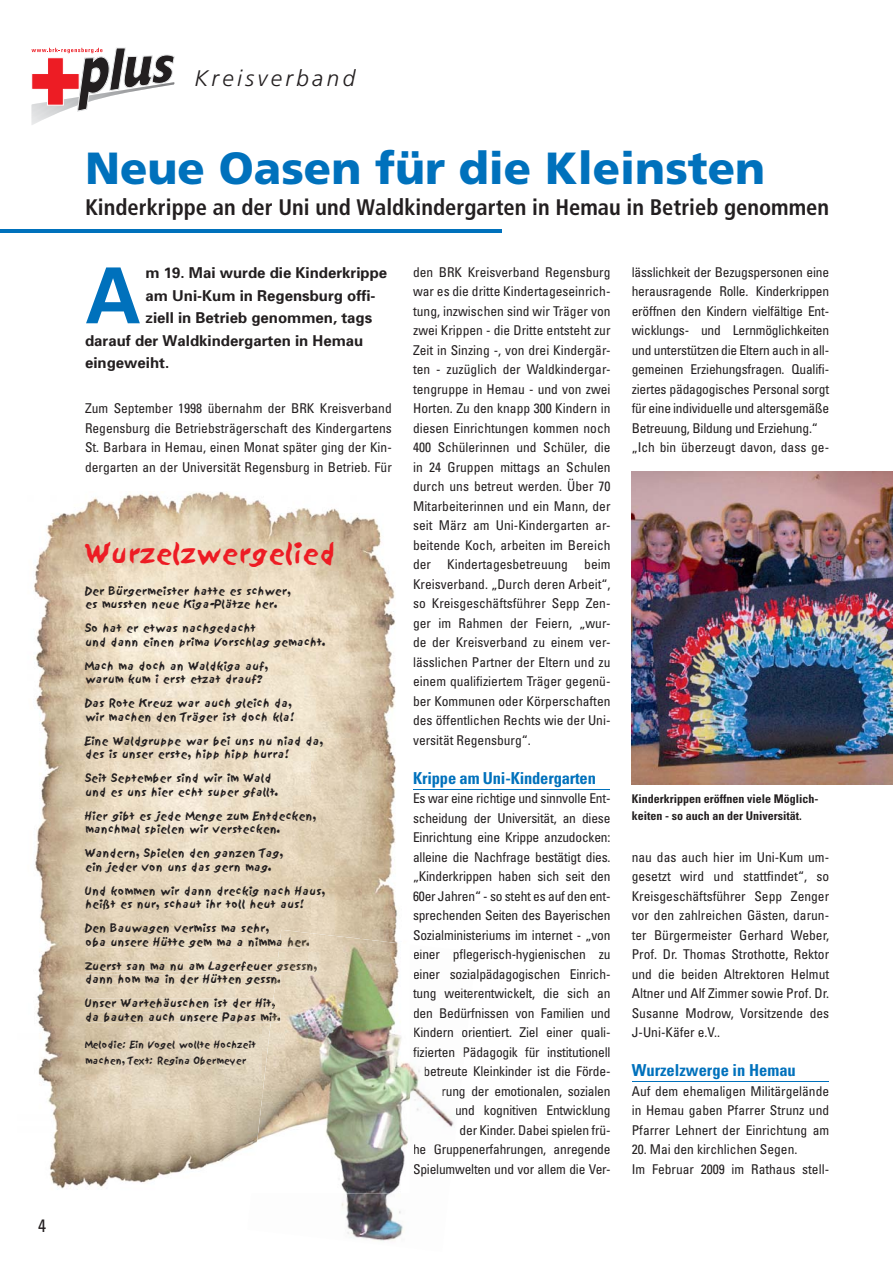
<style>
.page{position:relative;width:893px;height:1263px;background:#fff}
.page>*{position:absolute;margin:0;border:0;box-sizing:border-box;transform-origin:0 0}
.t1{font:700 77.4px "Univers";color:#0071bc}
.t2{font:900 45px "Frutiger";color:#0071bc}
.t3{font:25.5px "Sand";color:#ed1c24}
.t4{font:700 condensed 22.5px "Frutiger";color:#231f20}
.t5{font:italic 300 22.5px "Frutiger";letter-spacing:.15em;color:#231f20}
.t6{font:condensed 18px "Univers";color:#231f20}
.t7{font:700 condensed 16.5px "Univers";letter-spacing:-.01em;color:#0071bc}
.t8{font:700 15px "Univers";color:#231f20}
.t9{font:condensed 13.5px/19.5px "Univers";letter-spacing:-.015em;color:#231f20;text-align:justify}
.t10{font:700 condensed 12px/16.5px "Univers";color:#231f20}
.t11{font:10.5px/13.5px "Sand";color:#231f20}
.t12{font:9px/16.5px "Sand";color:#231f20}
.s1{color:#18120b}
.s2{color:#161006}
.s3{color:#1a140e}
.s4{color:#1a150f}
.s5{color:#1c1610}
.s6{color:#1b150e}
.s7{color:#1a140c}
.s8{color:#1a130c}
</style>
<div class="page">
<hr style="left:413px;top:789px;width:197px;height:1px;background:#0071bc">
<hr style="left:632px;top:1081px;width:196px;height:1px;background:#0071bc">
<hr style="left:0;top:230px;width:501px;height:2px;background:#0071bc">
<img style="left:632px;top:472px;width:261px;height:312px">
<img style="left:34px;top:492px;width:327px;height:247px">
<img style="left:361px;top:518px;width:37px;height:412px">
<img style="left:35px;top:739px;width:277px;height:289px">
<img style="left:312px;top:739px;width:49px;height:191px">
<img style="left:38px;top:1028px;width:209px;height:162px">
<img style="left:86px;top:937px;width:165px;height:10px">
<img style="left:85px;top:961px;width:162px;height:11px">
<img style="left:86px;top:974px;width:161px;height:11px">
<img style="left:85px;top:999px;width:162px;height:10px">
<img style="left:86px;top:1012px;width:161px;height:11px">
<img style="left:247px;top:944px;width:208px;height:297px">
<img style="left:414px;top:950px;width:41px;height:12px">
<img style="left:414px;top:969px;width:41px;height:12px">
<img style="left:413px;top:989px;width:42px;height:12px">
<img style="left:414px;top:1008px;width:41px;height:10px">
<img style="left:414px;top:1028px;width:41px;height:12px">
<img style="left:413px;top:1047px;width:42px;height:12px">
<img style="left:425px;top:1067px;width:30px;height:9px">
<img style="left:443px;top:1086px;width:12px;height:12px">
<img style="left:414px;top:1144px;width:40px;height:13px">
<img style="left:414px;top:1164px;width:38px;height:12px">
<img style="left:251px;top:930px;width:159px;height:263px">
<img style="left:276px;top:961px;width:41px;height:11px">
<svg style="left:275px;top:974px;width:5px;height:11px"></svg>
<svg style="left:271px;top:999px;width:9px;height:24px"></svg>
<svg style="left:31px;top:47px;width:144px;height:78px"></svg>
<h3 class="t6" style="left:38px;top:1219px;width:9px">4</h3>
<h3 class="t5" style="left:194px;top:69px;width:162px">Kreisverband</h3>
<h2 class="t2" style="left:85px;top:150px;width:682px">Neue Oasen für die Kleinsten</h2>
<h3 class="t4" style="left:85px;top:198px;width:746px">Kinderkrippe an der Uni und Waldkindergarten in Hemau in Betrieb genommen</h3>
<h1 class="t1" style="left:85px;top:267px;width:57px">A</h1>
<p class="t8" style="left:146px;top:267px;width:243px">m 19. Mai wurde die Kinderkrippe</p>
<p class="t8" style="left:146px;top:290px;width:232px">am Uni-Kum in Regensburg offi-</p>
<p class="t8" style="left:146px;top:312px;width:228px">ziell in Betrieb genommen, tags</p>
<p class="t8" style="left:85px;top:335px;width:280px">darauf der Waldkindergarten in Hemau</p>
<p class="t8" style="left:85px;top:357px;width:86px">eingeweiht.</p>
<p class="t9" style="left:85px;top:400px;width:308px">Zum September 1998 übernahm der BRK Kreisverband Regensburg die Betriebsträgerschaft des Kindergartens St. Barbara in Hemau, einen Monat später ging der Kin&shy;dergarten an der Universität Regensburg in Betrieb. Für</p>
<h3 class="t3" style="left:85px;top:538px;width:252px">Wurzelzwergelied</h3>
<p class="t11" style="left:85px;top:584px;width:207px">Der Bürgermeister hatte es schwer, es mussten neue Kiga-Plätze her.</p>
<p class="t11" style="left:85px;top:622px;width:242px">So hat er etwas nachgedacht<br>und dann einen prima Vorschlag gemacht.</p>
<p class="t11" style="left:85px;top:659px;width:184px">Mach ma doch an Waldkiga auf, warum kum i erst etzat drauf?</p>
<p class="t11" style="left:85px;top:697px;width:212px">Das Rote Kreuz war auch gleich da, wir machen den Träger ist doch kla!</p>
<p class="t11" style="left:85px;top:734px;width:240px">Eine Waldgruppe war bei uns nu niad da, des is unser erste, hipp hipp hurra!</p>
<p class="t11" style="left:85px;top:772px;width:195px">Seit September sind wir im Wald und es uns hier echt super gfallt.</p>
<p class="t11" style="left:85px;top:809px;width:233px">Hier gibt es jede Menge zum Entdecken, manchmal spielen wir verstecken.</p>
<p class="t11" style="left:85px;top:847px;width:199px">Wandern, Spielen den ganzen Tag, ein jeder von uns das gern mag.</p>
<p class="t11" style="left:85px;top:884px;width:241px">Und kommen wir dann dreckig nach Haus, heißt es nur, schaut ihr toll heut aus!</p>
<p class="t11" style="left:85px;top:922px;width:226px">Den Bauwagen vermiss ma sehr,<br>oba unsere Hütte gem ma a nimm<span class="s1">a h</span><span class="s2">er.</span></p>
<p class="t11" style="left:85px;top:959px;width:233px">Zuerst san ma nu am Lagerfeuer <span class="s3">gs</span><span class="s1">ess</span><span class="s4">n, </span>dann hom ma in der Hütten gess<span class="s5">n.</span></p>
<p class="t11" style="left:85px;top:997px;width:197px">Unser Wartehäuschen ist der Hit<span class="s6">, </span>da bauten auch unsere Papas m<span class="s7">i</span><span class="s8">t.</span></p>
<p class="t12" style="left:85px;top:1036px;width:172px">Melodie: Ein Vogel wollte Hochzeit machen, Text: Regina Obermeyer</p>
<p class="t9" style="left:413px;top:263px;width:199px">den BRK Kreisverband Regensburg war es die dritte Kindertageseinrich&shy;tung, inzwischen sind wir Träger von zwei Krippen - die Dritte entsteht zur Zeit in Sinzing -, von drei Kindergär&shy;ten - zuzüglich der Waldkindergar&shy;tengruppe in Hemau - und von zwei Horten. Zu den knapp 300 Kindern in diesen Einrichtungen kommen noch 400 Schülerinnen und Schüler, die in 24 Gruppen mittags an Schulen durch uns betreut werden. Über 70<br>Mitarbeiterinnen und ein Mann, der seit März am Uni-Kindergarten ar&shy;beitende Koch, arbeiten im Bereich der Kindertagesbetreuung beim Kreisverband. „Durch deren Arbeit“, so Kreisgeschäftsführer Sepp Zen&shy;ger im Rahmen der Feiern, „wur&shy;de der Kreisverband zu einem ver&shy;lässlichen Partner der Eltern und zu einem qualifiziertem Träger gegenü&shy;ber Kommunen oder Körperschaften des öffentlichen Rechts wie der Uni&shy;versität Regensburg“.</p>
<p class="t7" style="left:413px;top:772px;width:184px">Krippe am Uni-Kindergarten</p>
<p class="t9" style="left:413px;top:790px;width:199px;text-align:right">Es war eine richtige und sinnvolle Ent&shy;scheidung der Universität, an diese Einrichtung eine Krippe anzudocken: alleine die Nachfrage bestätigt dies. „Kinderkrippen haben sich seit den 60er Jahren“ - so steht es auf den ent&shy;sprechenden Seiten des Bayerischen Sozialministeriums im internet - „von einer pflegerisch-hygienischen zu einer sozialpädagogischen Einrich&shy;tung weiterentwickelt, die sich an den Bedürfnissen von Familien und Kindern orientiert. Ziel einer quali&shy;fizierten Pädagogik für institutionell betreute Kleinkinder ist die Förde&shy;rung der emotionalen, sozialen<br>und kognitiven Entwicklung<br>der Kinder. Dabei spielen frü-<br>he Gruppenerfahrungen, anregende Spielumwelten und vor allem die Ver-</p>
<p class="t9" style="left:632px;top:263px;width:199px;text-align:left">lässlichkeit der Bezugspersonen eine herausragende Rolle. Kinderkrippen eröffnen den Kindern vielfältige Ent&shy;wicklungs- und Lernmöglichkeiten und unterstützen die Eltern auch in all&shy;gemeinen Erziehungsfragen. Qualifi&shy;ziertes pädagogisches Personal sorgt für eine individuelle und altersgemäße Betreuung, Bildung und Erziehung.“ „Ich bin überzeugt davon, dass ge-</p>
<p class="t10" style="left:632px;top:792px;width:188px">Kinderkrippen eröffnen viele Möglich&shy;keiten - so auch an der Universität.</p>
<p class="t9" style="left:632px;top:848px;width:199px">nau das auch hier im Uni-Kum um&shy;gesetzt wird und stattfindet“, so Kreisgeschäftsführer Sepp Zenger vor den zahlreichen Gästen, darun&shy;ter Bürgermeister Gerhard Weber, Prof. Dr. Thomas Strothotte, Rektor und die beiden Altrektoren Helmut Altner und Alf Zimmer sowie Prof. Dr.<br>Susanne Modrow, Vorsitzende des J-Uni-Käfer e.V..</p>
<p class="t7" style="left:632px;top:1064px;width:166px">Wurzelzwerge in Hemau</p>
<p class="t9" style="left:632px;top:1082px;width:199px">Auf dem ehemaligen Militärgelände in Hemau gaben Pfarrer Strunz und Pfarrer Lehnert der Einrichtung am</p>
<p class="t9" style="left:632px;top:1141px;width:199px">20. Mai den kirchlichen Segen.<br>Im Februar 2009 im Rathaus stell-</p>
</div>
